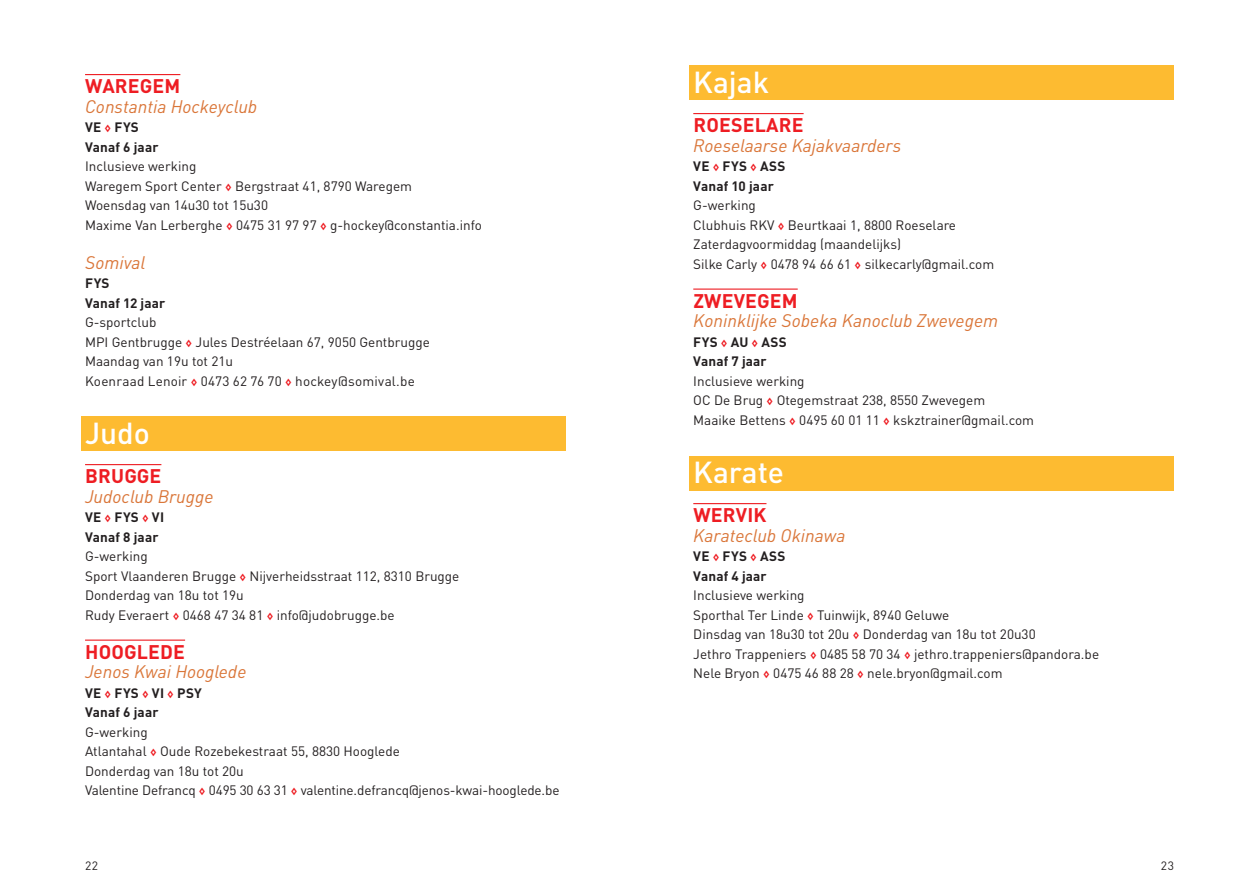
<style>
.page{position:relative;width:1259px;height:893px;background:#fff}
.page>*{position:absolute;margin:0;border:0;box-sizing:border-box;transform-origin:0 0}
._1_Sport{font:500 30px "DINOT";color:#fff}
._2_gemeente{font:700 19.5px "DINOT";letter-spacing:.01em;color:#ee1d23}
._3_club{font:italic 18px "DINOT";color:#da7639}
._6_body{font:13.5px "DINOT";color:#231f20}
._4_vetjes{font:700 13.5px "DINOT";letter-spacing:.01em;color:#231f20}
._4_vetjes-2{font:700 13.5px "DINOT";letter-spacing:.03em;color:#231f20}
.t1{font:12px "DINOT";color:#231f20}
.s1{font-size:10.5px;color:#ee1d23}
.s2{font-weight:700;font-size:10.5px;color:#ee1d23}
</style>
<div class="page">
<div style="left:689px;top:66px;width:485px;height:34px;background:#fdbb31"></div>
<hr style="left:693px;top:113px;width:110px;height:1px;background:#ee1d23">
<hr style="left:693px;top:289px;width:104px;height:1px;background:#ee1d23">
<div style="left:689px;top:456px;width:485px;height:34px;background:#fdbb31"></div>
<hr style="left:693px;top:503px;width:73px;height:1px;background:#ee1d23">
<hr style="left:85px;top:74px;width:95px;height:1px;background:#ee1d23">
<div style="left:81px;top:417px;width:485px;height:34px;background:#fdbb31"></div>
<hr style="left:85px;top:464px;width:76px;height:1px;background:#ee1d23">
<hr style="left:85px;top:640px;width:100px;height:1px;background:#ee1d23">
<p class="_2_gemeente" style="left:85px;top:73px;width:97px">WAREGEM</p>
<p class="_3_club" style="left:85px;top:94px;width:174px">Constantia Hockeyclub</p>
<p class="_4_vetjes" style="left:85px;top:118px;width:55px">VE <span class="s1">◊</span> FYS</p>
<p class="_4_vetjes" style="left:85px;top:137px;width:75px">Vanaf 6 jaar</p>
<p class="_6_body" style="left:85px;top:157px;width:113px">Inclusieve werking</p>
<p class="_6_body" style="left:85px;top:176px;width:328px">Waregem Sport Center <span class="s2">◊</span> Bergstraat 41, 8790 Waregem</p>
<p class="_6_body" style="left:85px;top:196px;width:184px">Woensdag van 14u30 tot 15u30</p>
<p class="_6_body" style="left:85px;top:215px;width:398px">Maxime Van Lerberghe <span class="s2">◊</span> 0475 31 97 97 <span class="s2">◊</span> g-hockey@constantia.info</p>
<p class="_3_club" style="left:85px;top:250px;width:61px">Somival</p>
<p class="_4_vetjes" style="left:85px;top:274px;width:26px">FYS</p>
<p class="_4_vetjes" style="left:85px;top:293px;width:82px">Vanaf 12 jaar</p>
<p class="_6_body" style="left:85px;top:313px;width:73px">G-sportclub</p>
<p class="_6_body" style="left:85px;top:332px;width:346px">MPI Gentbrugge <span class="s2">◊</span> Jules Destréelaan 67, 9050 Gentbrugge</p>
<p class="_6_body" style="left:85px;top:352px;width:149px">Maandag van 19u tot 21u</p>
<p class="_6_body" style="left:85px;top:371px;width:331px">Koenraad Lenoir <span class="s2">◊</span> 0473 62 76 70 <span class="s2">◊</span> hockey@somival.be</p>
<p class="_1_Sport" style="left:85px;top:413px;width:66px">Judo</p>
<p class="_2_gemeente" style="left:85px;top:463px;width:78px">BRUGGE</p>
<p class="_3_club" style="left:85px;top:484px;width:130px">Judoclub Brugge</p>
<p class="_4_vetjes" style="left:85px;top:508px;width:81px">VE <span class="s1">◊</span> FYS <span class="s1">◊</span> VI</p>
<p class="_4_vetjes" style="left:85px;top:527px;width:75px">Vanaf 8 jaar</p>
<p class="_6_body" style="left:85px;top:547px;width:64px">G-werking</p>
<p class="_6_body" style="left:85px;top:566px;width:376px">Sport Vlaanderen Brugge <span class="s2">◊</span> Nijverheidsstraat 112, 8310 Brugge</p>
<p class="_6_body" style="left:85px;top:586px;width:160px">Donderdag van 18u tot 19u</p>
<p class="_6_body" style="left:85px;top:605px;width:311px">Rudy Everaert <span class="s2">◊</span> 0468 47 34 81 <span class="s2">◊</span> info@judobrugge.be</p>
<p class="_2_gemeente" style="left:85px;top:638px;width:101px">HOOGLEDE</p>
<p class="_3_club" style="left:85px;top:659px;width:163px">Jenos Kwai Hooglede</p>
<p class="_4_vetjes-2" style="left:85px;top:683px;width:118px">VE <span class="s1">◊</span> FYS <span class="s1">◊</span> VI <span class="s1">◊</span> PSY</p>
<p class="_4_vetjes" style="left:85px;top:703px;width:75px">Vanaf 6 jaar</p>
<p class="_6_body" style="left:85px;top:722px;width:64px">G-werking</p>
<p class="_6_body" style="left:85px;top:742px;width:316px">Atlantahal <span class="s2">◊</span> Oude Rozebekestraat 55, 8830 Hooglede</p>
<p class="_6_body" style="left:85px;top:761px;width:160px">Donderdag van 18u tot 20u</p>
<p class="_6_body" style="left:85px;top:781px;width:476px">Valentine Defrancq <span class="s2">◊</span> 0495 30 63 31 <span class="s2">◊</span> valentine.defrancq@jenos-kwai-hooglede.be</p>
<p class="_1_Sport" style="left:693px;top:62px;width:77px">Kajak</p>
<p class="_2_gemeente" style="left:693px;top:112px;width:112px">ROESELARE</p>
<p class="_3_club" style="left:693px;top:133px;width:209px">Roeselaarse Kajakvaarders</p>
<p class="_4_vetjes" style="left:693px;top:157px;width:94px">VE <span class="s1">◊</span> FYS <span class="s1">◊</span> ASS</p>
<p class="_4_vetjes" style="left:693px;top:176px;width:82px">Vanaf 10 jaar</p>
<p class="_6_body" style="left:693px;top:196px;width:64px">G-werking</p>
<p class="_6_body" style="left:693px;top:215px;width:264px">Clubhuis RKV <span class="s2">◊</span> Beurtkaai 1, 8800 Roeselare</p>
<p class="_6_body" style="left:693px;top:235px;width:209px">Zaterdagvoormiddag (maandelijks)</p>
<p class="_6_body" style="left:693px;top:254px;width:302px">Silke Carly <span class="s2">◊</span> 0478 94 66 61 <span class="s2">◊</span> silkecarly@gmail.com</p>
<p class="_2_gemeente" style="left:693px;top:287px;width:106px">ZWEVEGEM</p>
<p class="_3_club" style="left:693px;top:308px;width:306px">Koninklijke Sobeka Kanoclub Zwevegem</p>
<p class="_4_vetjes" style="left:693px;top:332px;width:95px">FYS <span class="s1">◊</span> AU <span class="s1">◊</span> ASS</p>
<p class="_4_vetjes" style="left:693px;top:352px;width:75px">Vanaf 7 jaar</p>
<p class="_6_body" style="left:693px;top:371px;width:113px">Inclusieve werking</p>
<p class="_6_body" style="left:693px;top:391px;width:293px">OC De Brug <span class="s2">◊</span> Otegemstraat 238, 8550 Zwevegem</p>
<p class="_6_body" style="left:693px;top:410px;width:342px">Maaike Bettens <span class="s2">◊</span> 0495 60 01 11 <span class="s2">◊</span> kskztrainer@gmail.com</p>
<p class="_1_Sport" style="left:693px;top:452px;width:92px">Karate</p>
<p class="_2_gemeente" style="left:693px;top:502px;width:75px">WERVIK</p>
<p class="_3_club" style="left:693px;top:523px;width:154px">Karateclub Okinawa</p>
<p class="_4_vetjes" style="left:693px;top:547px;width:94px">VE <span class="s1">◊</span> FYS <span class="s1">◊</span> ASS</p>
<p class="_4_vetjes" style="left:693px;top:566px;width:75px">Vanaf 4 jaar</p>
<p class="_6_body" style="left:693px;top:586px;width:113px">Inclusieve werking</p>
<p class="_6_body" style="left:693px;top:605px;width:257px">Sporthal Ter Linde <span class="s2">◊</span> Tuinwijk, 8940 Geluwe</p>
<p class="_6_body" style="left:693px;top:625px;width:344px">Dinsdag van 18u30 tot 20u <span class="s2">◊</span> Donderdag van 18u tot 20u30</p>
<p class="_6_body" style="left:693px;top:644px;width:407px">Jethro Trappeniers <span class="s2">◊</span> 0485 58 70 34 <span class="s2">◊</span> jethro.trappeniers@pandora.be</p>
<p class="_6_body" style="left:693px;top:664px;width:311px">Nele Bryon <span class="s2">◊</span> 0475 46 88 28 <span class="s2">◊</span> nele.bryon@gmail.com</p>
<p class="t1" style="left:85px;top:857px;width:14px">22</p>
<p class="t1" style="left:1161px;top:857px;width:15px">23</p>
</div>
